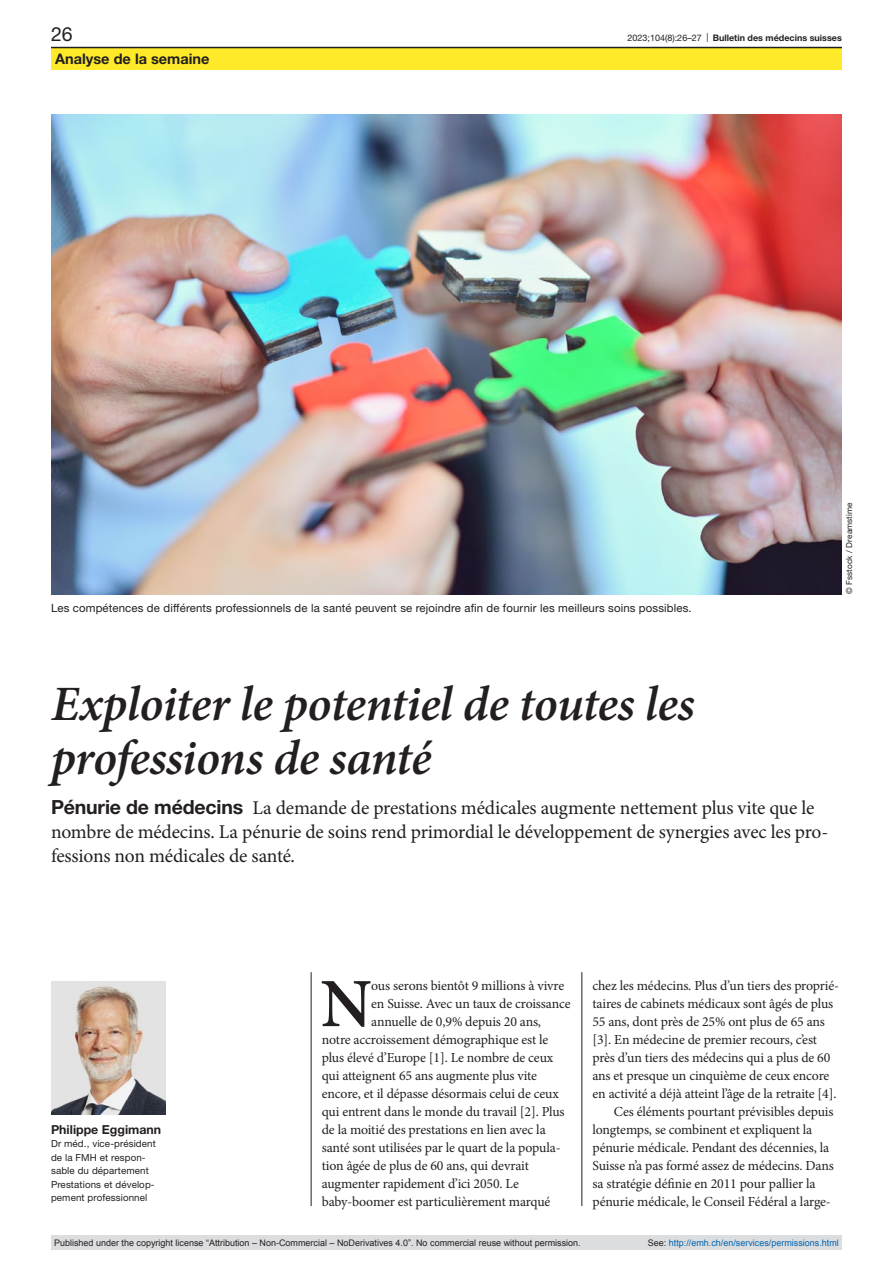
<style>
.page{position:relative;width:893px;height:1263px;background:#fff}
.page>*{position:absolute;margin:0;border:0;box-sizing:border-box;transform-origin:0 0}
.paragraph-left-initi{font:600 69.15px "Minion Pro";color:#231f20}
.article-title-33-ser{font:italic 600 49.5px/54px "Minion Pro";letter-spacing:-.015em;color:#231f20}
.lead{font:19.5px/24px "Minion Pro";letter-spacing:-.01em;color:#231f20}
.pagina{font:19.5px "Helvetica Neue LT Pro";color:#231f20}
.rubrik{font:700 14.55px "Helvetica Neue LT Pro";color:#231f20}
.paragraph-left-initi-2{font:13.8px/18px "Minion Pro";letter-spacing:-.01em;color:#231f20}
.paragraph-left-inden{font:13.8px/18px "Minion Pro";letter-spacing:-.01em;color:#231f20}
.authors{font:700 12.3px "Helvetica Neue LT Pro";color:#231f20}
.figure-caption{font:11.4px "Helvetica Neue LT Pro";letter-spacing:.01em;color:#231f20}
.affiliations{font:9.75px/13.5px "Helvetica Neue LT Pro";letter-spacing:.01em;color:#231f20}
.t1{font:9px "Arial";color:#231f20}
.t2{font:9px "Arial";color:#0066b3}
.t3{font:700 9px "Helvetica Neue LT Pro";color:#231f20}
.credits{font:8.25px "Helvetica Neue LT Pro";letter-spacing:.01em;color:#231f20}
.s1{font-weight:400}
.s2{font-family:"Helvetica Neue LT Pro";font-weight:700}
.s3{color:#231f20}
</style>
<div class="page">
<hr style="left:311px;top:972px;width:1px;height:234px;background:#231f20">
<hr style="left:582px;top:972px;width:1px;height:234px;background:#231f20">
<img style="left:51px;top:981px;width:114px;height:133px">
<img style="left:51px;top:115px;width:791px;height:479px">
<div style="left:51px;top:47px;width:791px;height:23px;background:#ffea2a"></div>
<hr style="left:51px;top:47px;width:791px;height:1px;background:#231f20">
<div style="left:51px;top:1235px;width:791px;height:15px;background:#dcdddf"></div>
<p class="pagina" style="left:51px;top:22px;width:23px">26</p>
<p class="t3" style="left:628px;top:32px;width:216px"><span class="s1">2023;104(8):26–27 |</span> Bulletin des médecins suisses</p>
<p class="rubrik" style="left:55px;top:49px;width:156px">Analyse de la semaine</p>
<p class="figure-caption" style="left:51px;top:601px;width:642px">Les compétences de différents professionnels de la santé peuvent se rejoindre afin de fournir les meilleurs soins possibles.</p>
<p class="credits" style="left:844px;top:594px;width:93px;rotate:-90deg">© Fsstock / Dreamstime</p>
<p class="article-title-33-ser" style="left:51px;top:677px;width:645px">Exploiter le potentiel de toutes les professions de santé</p>
<p class="lead" style="left:51px;top:796px;width:779px"><span class="s2">Pénurie de médecins</span> La demande de prestations médicales augmente nettement plus vite que le nombre de médecins. La pénurie de soins rend primordial le développement de synergies avec les pro&shy;fessions non médicales de santé.</p>
<p class="authors" style="left:51px;top:1121px;width:112px">Philippe Eggimann</p>
<p class="affiliations" style="left:51px;top:1137px;width:106px">Dr méd., vice-président de la FMH et respon&shy;sable du département<br>Prestations et dévelop&shy;pement professionnel</p>
<p class="paragraph-left-initi" style="left:321px;top:956px;width:53px">N</p>
<p class="paragraph-left-initi-2" style="left:371px;top:977px;width:194px">ous serons bientôt 9 millions à vivre</p>
<p class="paragraph-left-initi-2" style="left:371px;top:995px;width:201px">en Suisse. Avec un taux de croissance</p>
<p class="paragraph-left-initi-2" style="left:371px;top:1013px;width:171px">annuelle de 0,9% depuis 20 ans,</p>
<p class="paragraph-left-initi-2" style="left:322px;top:1031px;width:228px">notre accroissement démographique est le</p>
<p class="paragraph-left-initi-2" style="left:322px;top:1049px;width:233px">plus élevé d’Europe [1]. Le nombre de ceux</p>
<p class="paragraph-left-initi-2" style="left:322px;top:1067px;width:217px">qui atteignent 65 ans augmente plus vite</p>
<p class="paragraph-left-initi-2" style="left:322px;top:1085px;width:239px">encore, et il dépasse désormais celui de ceux</p>
<p class="paragraph-left-initi-2" style="left:322px;top:1103px;width:244px">qui entrent dans le monde du travail [2]. Plus</p>
<p class="paragraph-left-initi-2" style="left:322px;top:1121px;width:225px">de la moitié des prestations en lien avec la</p>
<p class="paragraph-left-initi-2" style="left:322px;top:1139px;width:240px">santé sont utilisées par le quart de la popula-</p>
<p class="paragraph-left-initi-2" style="left:322px;top:1157px;width:209px">tion âgée de plus de 60 ans, qui devrait</p>
<p class="paragraph-left-initi-2" style="left:322px;top:1175px;width:199px">augmenter rapidement d’ici 2050. Le</p>
<p class="paragraph-left-initi-2" style="left:322px;top:1193px;width:230px">baby-boomer est particulièrement marqué</p>
<p class="paragraph-left-initi-2" style="left:592px;top:977px;width:248px">chez les médecins. Plus d’un tiers des proprié&shy;taires de cabinets médicaux sont âgés de plus 55 ans, dont près de 25% ont plus de 65 ans [3]. En médecine de premier recours, c’est près d’un tiers des médecins qui a plus de 60 ans et presque un cinquième de ceux encore en activité a déjà atteint l’âge de la retraite [4].</p>
<p class="paragraph-left-inden" style="left:592px;top:1103px;width:243px;text-indent:21px">Ces éléments pourtant prévisibles depuis longtemps, se combinent et expliquent la pénurie médicale. Pendant des décennies, la Suisse n’a pas formé assez de médecins. Dans sa stratégie définie en 2011 pour pallier la pénurie médicale, le Conseil Fédéral a large-</p>
<p class="t1" style="left:54px;top:1237px;width:528px">Published under the copyright license “Attribution – Non-Commercial – NoDerivatives 4.0”. No commercial reuse without permission.</p>
<p class="t2" style="left:648px;top:1237px;width:193px"><span class="s3">See:</span> http://emh.ch/en/services/permissions.html</p>
</div>
